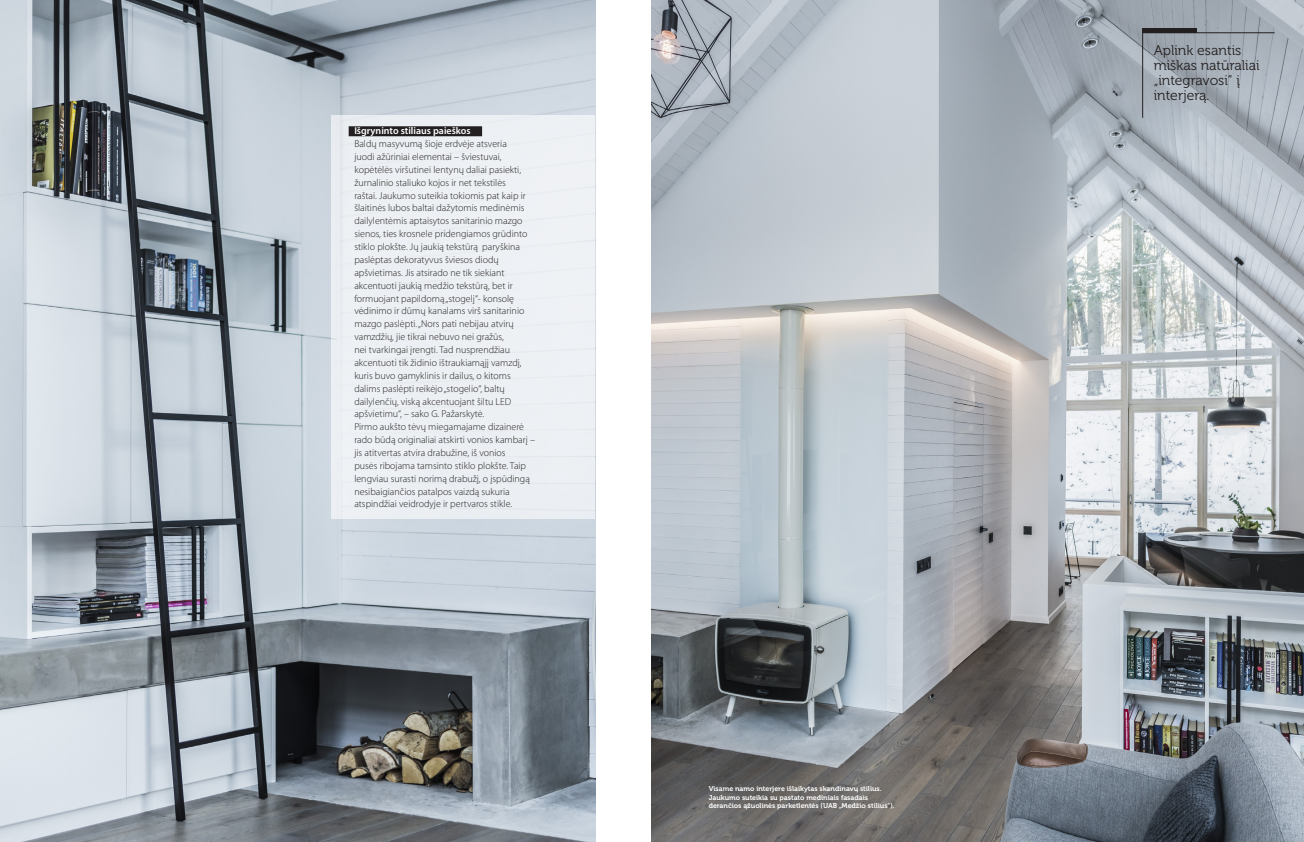
<style>
.page{position:relative;width:1304px;height:842px;background:#fff}
.page>*{position:absolute;margin:0;border:0;box-sizing:border-box;transform-origin:0 0}
._01_-_izanga{font:14px/15px "Museo 300";color:#231f20}
.t1{font:300 10px/12.9px "Myriad Pro";color:#231f20}
._04_-_skyrelis__su_j{font:600 10px "Myriad Pro";color:#fff}
._07_-_nuotraukos_par{font:7px/8.4px "Museo 700";color:#fff}
</style>
<div class="page">
<img style="left:652px;top:0;width:652px;height:842px">
<img style="left:0;top:0;width:595px;height:842px">
<div style="left:332px;top:115px;width:263px;height:404px;background:#ecf0f3"></div>
<div style="left:349px;top:126px;width:133px;height:10px;background:#231f20"></div>
<div style="left:1143px;top:28px;width:54px;height:5px;background:#231f20"></div>
<hr style="left:1143px;top:33px;width:131px;height:1px;background:#231f20">
<hr style="left:1142px;top:28px;width:1px;height:90px;background:#231f20">
<p class="_04_-_skyrelis__su_j" style="left:354px;top:124px;width:118px">Išgryninto stiliaus paieškos</p>
<p class="t1" style="left:354px;top:137px;width:175px">Baldų masyvumą šioje erdvėje atsveria juodi ažūriniai elementai – šviestuvai, kopėtėlės viršutinei lentynų daliai pasiekti, žurnalinio staliuko kojos ir net tekstilės raštai. Jaukumo suteikia tokiomis pat kaip ir šlaitinės lubos baltai dažytomis medinėmis dailylentėmis aptaisytos sanitarinio mazgo sienos, ties krosnele pridengiamos grūdinto stiklo plokšte. Jų jaukią tekstūrą paryškina paslėptas dekoratyvus šviesos diodų apšvietimas. Jis atsirado ne tik siekiant akcentuoti jaukią medžio tekstūrą, bet ir formuojant papildomą „stogelį“- konsolę vėdinimo ir dūmų kanalams virš sanitarinio mazgo paslėpti. „Nors pati nebijau atvirų vamzdžių, jie tikrai nebuvo nei gražūs,<br>nei tvarkingai įrengti. Tad nusprendžiau akcentuoti tik židinio ištraukiamąjį vamzdį, kuris buvo gamyklinis ir dailus, o kitoms dalims paslėpti reikėjo „stogelio“, baltų dailylenčių, viską akcentuojant šiltu LED apšvietimu“, – sako G. Pažarskytė.</p>
<p class="t1" style="left:354px;top:420px;width:182px">Pirmo aukšto tėvų miegamajame dizainerė rado būdą originaliai atskirti vonios kambarį – jis atitvertas atvira drabužine, iš vonios<br>pusės ribojama tamsinto stiklo plokšte. Taip lengviau surasti norimą drabužį, o įspūdingą nesibaigiančios patalpos vaizdą sukuria atspindžiai veidrodyje ir pertvaros stikle.</p>
<p class="_07_-_nuotraukos_par" style="left:709px;top:785px;width:188px">Visame namo interjere išlaikytas skandinavų stilius.<br>Jaukumo suteikia su pastato mediniais fasadais derančios ąžuolinės parketlentės (UAB „Medžio stilius“).</p>
<p class="_01_-_izanga" style="left:1154px;top:43px;width:107px">Aplink esantis miškas natūraliai „integravosi“ į interjerą.</p>
</div>
